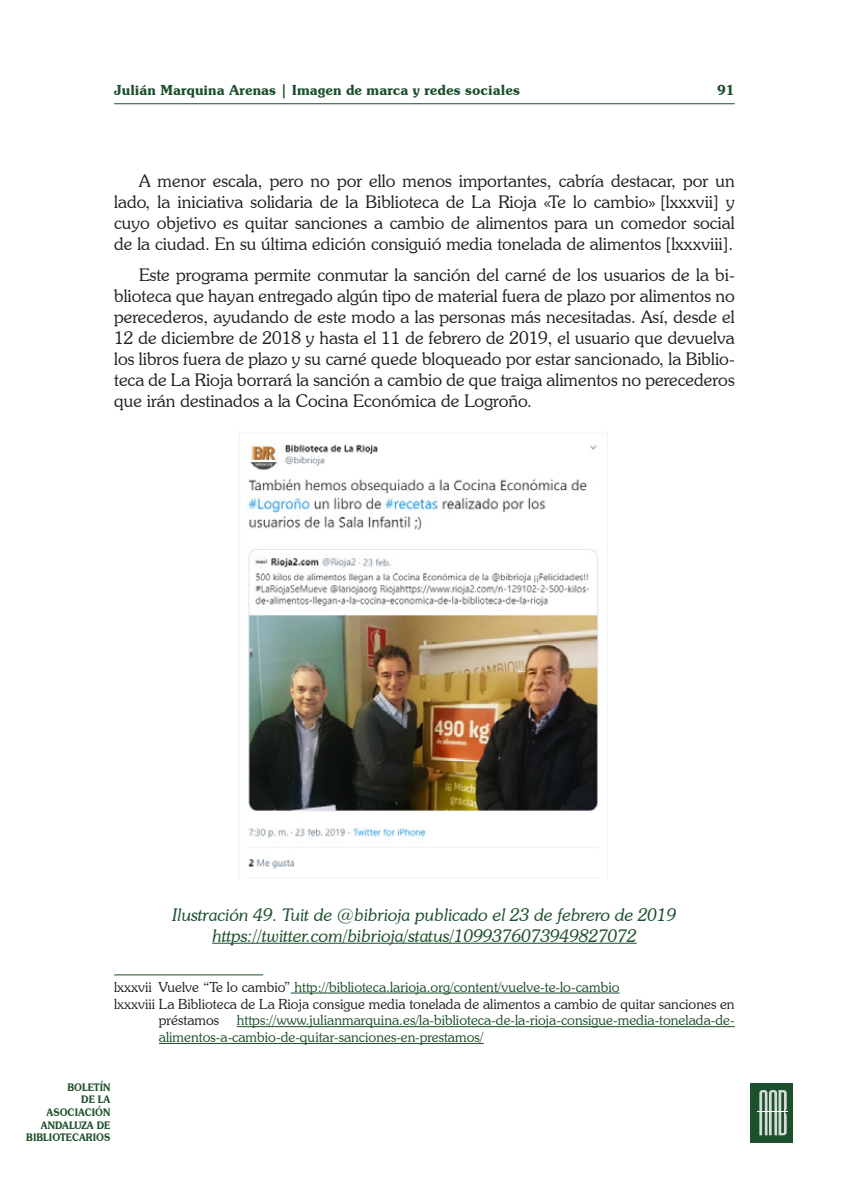
<style>
.page{position:relative;width:844px;height:1191px;background:#fff}
.page>*{position:absolute;margin:0;border:0;box-sizing:border-box;transform-origin:0 0}
.t1{font:300 17.5px/21px "Souvenir IT Cby BT";color:#231f20;text-align:justify}
.t2{font:italic 300 17.5px/21px "Souvenir IT Cby BT";color:#1c4f2b;text-align:center}
.t3{font:300 14px "Souvenir IT Cby BT";color:#1c4f2b}
.t4{font:300 14px "Souvenir IT Cby BT";color:#231f20}
.t5{font:600 14px "Souvenir IT Cby BT";color:#1c4f2b}
.t6{font:600 10.5px/12.6px "Souvenir IT Cby BT";color:#1c4f2b;text-align:right;scale:.88 1}
.s1{color:#231f20}
</style>
<div class="page">
<div style="left:750px;top:1083px;width:42px;height:59px;background:#1c4f2b"></div>
<svg style="left:759px;top:1090px;width:27px;height:45px"></svg>
<hr style="left:756px;top:1111px;width:31px;height:1px;background:#fff">
<hr style="left:114px;top:103px;width:620px;height:1px;background:#1c4f2b">
<hr style="left:212px;top:942px;width:424px;height:1px;background:#1c4f2b">
<img style="left:239px;top:430px;width:369px;height:449px">
<hr style="left:114px;top:974px;width:149px;height:1px;background:#1c4f2b">
<hr style="left:290px;top:992px;width:329px;height:1px;background:#1c4f2b">
<hr style="left:237px;top:1026px;width:497px;height:1px;background:#1c4f2b">
<hr style="left:159px;top:1043px;width:324px;height:1px;background:#1c4f2b">
<p class="t5" style="left:114px;top:81px;width:407px">Julián Marquina Arenas | Imagen de marca y redes sociales</p>
<p class="t5" style="left:717px;top:81px;width:19px">91</p>
<p class="t1" style="left:114px;top:170px;width:622px;text-indent:25px">A menor escala, pero no por ello menos importantes, cabría destacar, por un lado, la iniciativa solidaria de la Biblioteca de La Rioja «Te lo cambio» [lxxxvii] y cuyo objetivo es quitar sanciones a cambio de alimentos para un comedor social de la ciudad. En su última edición consiguió media tonelada de alimentos [lxxxviii].</p>
<p class="t1" style="left:114px;top:264px;width:622px;text-indent:25px">Este programa permite conmutar la sanción del carné de los usuarios de la bi&shy;blioteca que hayan entregado algún tipo de material fuera de plazo por alimentos no perecederos, ayudando de este modo a las personas más necesitadas. Así, desde el 12 de diciembre de 2018 y hasta el 11 de febrero de 2019, el usuario que devuelva los libros fuera de plazo y su carné quede bloqueado por estar sancionado, la Biblio&shy;teca de La Rioja borrará la sanción a cambio de que traiga alimentos no perecederos que irán destinados a la Cocina Económica de Logroño.</p>
<p class="t2" style="left:172px;top:903px;width:505px">Ilustración 49. Tuit de @bibrioja publicado el 23 de febrero de 2019 https://twitter.com/bibrioja/status/1099376073949827072</p>
<p class="t3" style="left:114px;top:978px;width:506px"><span class="s1">lxxxvii Vuelve “Te lo cambio”</span> http://biblioteca.larioja.org/content/vuelve-te-lo-cambio</p>
<p class="t4" style="left:114px;top:995px;width:622px">lxxxviii La Biblioteca de La Rioja consigue media tonelada de alimentos a cambio de quitar sanciones en</p>
<p class="t3" style="left:159px;top:1011px;width:577px"><span class="s1">préstamos</span> https://www.julianmarquina.es/la-biblioteca-de-la-rioja-consigue-media-tonelada-de-</p>
<p class="t3" style="left:159px;top:1028px;width:326px">alimentos-a-cambio-de-quitar-sanciones-en-prestamos/</p>
<p class="t6" style="left:26px;top:1080px;width:97px">BOLETÍN<br>DE LA<br>ASOCIACIÓN<br>ANDALUZA DE<br>BIBLIOTECARIOS</p>
</div>
